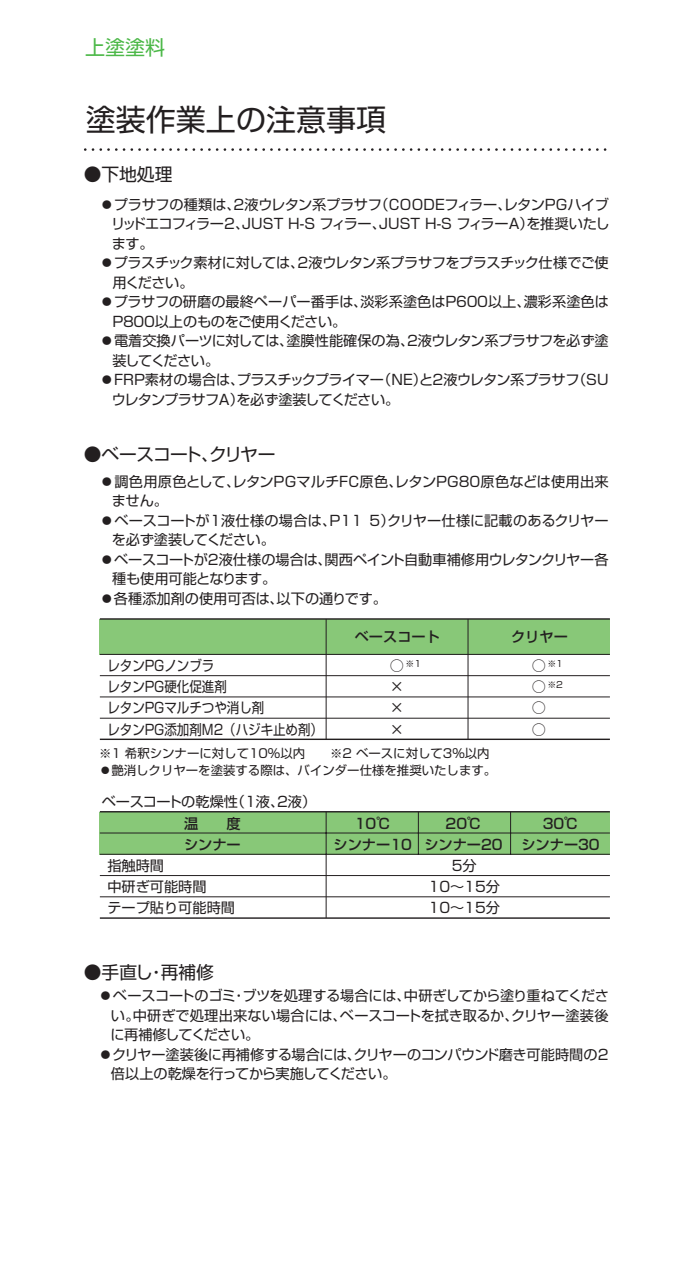
<style>
.page{position:relative;width:674px;height:1276px;background:#fff}
.page>*{position:absolute;margin:0;border:0;box-sizing:border-box;transform-origin:0 0}
.t1{font:30px "Shin Go Pr 6 Regular 90 pv RKSJ H";color:#231f20}
.t2{font:20px "Shin Go Pro Regular 90 pv RKSJ H";color:#4cb848}
.t3{font:17.75px "Shin Go Pr 6 Regular 90 pv RKSJ H";letter-spacing:-.01em;color:#231f20}
.t4{font:17.75px "Shin Go Pr 6 Regular 90 pv RKSJ H";letter-spacing:-.05em;color:#231f20}
.t5{font:14.25px/21.2px "Shin Go Pr 6 Regular 90 pv RKSJ H";letter-spacing:-.015em;color:#231f20}
.t6{font:14.25px/19.5px "Shin Go Pr 6 Regular 90 pv RKSJ H";letter-spacing:-.045em;color:#231f20}
.t7{font:14.25px/21.2px "Shin Go Pr 6 Regular 90 pv RKSJ H";letter-spacing:-.015em;color:#231f20;scale:.88 1}
.t8{font:14.25px/21.2px "Shin Go Pr 6 Medium 90 pv RKSJ H";color:#231f20;text-align:center}
.t9{font:14.25px/19.5px "Shin Go Pr 6 Regular 90 pv RKSJ H";letter-spacing:-.035em;color:#231f20}
.t10{font:14.25px/19.5px "Shin Go Pr 6 Regular 90 pv RKSJ H";letter-spacing:-.04em;color:#231f20}
.t11{font:12.5px "Shin Go Pr 6 Regular 90 pv RKSJ H";color:#231f20}
.t12{font:8.75px "Shin Go Pr 6 Regular 90 pv RKSJ H";color:#231f20}
</style>
<div class="page">
<hr style="left:673px;top:384px;width:1px;height:311px;background:#231f20">
<svg style="left:84px;top:148px;width:526px;height:771px"></svg>
<h2 class="t2" style="left:85px;top:31px;width:81px">上塗塗料</h2>
<h1 class="t1" style="left:86px;top:95px;width:301px">塗装作業上の注意事項</h1>
<p class="t3" style="left:84px;top:159px;width:90px">●下地処理</p>
<p class="t5" style="left:111px;top:194px;width:499px;line-height:19.5px;text-align:justify;text-indent:-11px">●プラサフの種類は、２液ウレタン系プラサフ（COODEフィラー、レタンPGハイブリッドエコフィラー2、JUST H-S フィラー、JUST H-S フィラーA）を推奨いたします。</p>
<p class="t9" style="left:112px;top:252px;width:497px;text-indent:-13px">●プラスチック素材に対しては、２液ウレタン系プラサフをプラスチック仕様でご使用ください。</p>
<p class="t5" style="left:111px;top:291px;width:499px;line-height:19.5px;text-indent:-11px">●プラサフの研磨の最終ペーパー番手は、淡彩系塗色はＰ６００以上、濃彩系塗色は<br>Ｐ８００以上のものをご使用ください。</p>
<p class="t5" style="left:112px;top:330px;width:497px;line-height:19.5px;text-indent:-12px">●電着交換パーツに対しては、塗膜性能確保の為、２液ウレタン系プラサフを必ず塗装してください。</p>
<p class="t6" style="left:112px;top:369px;width:499px;text-indent:-12px">●ＦＲＰ素材の場合は、プラスチックプライマー（NE）と２液ウレタン系プラサフ（ＳＵウレタンプラサフＡ）を必ず塗装してください。</p>
<p class="t4" style="left:84px;top:440px;width:193px">●ベースコート、クリヤー</p>
<p class="t10" style="left:112px;top:470px;width:498px;text-indent:-12px">●調色用原色として、レタンＰＧマルチＦＣ原色、レタンＰＧ８０原色などは使用出来ません。</p>
<p class="t5" style="left:112px;top:509px;width:498px;line-height:19.5px;text-indent:-12px">●ベースコートが1液仕様の場合は、Ｐ11 5）クリヤー仕様に記載のあるクリヤーを必ず塗装してください。</p>
<p class="t5" style="left:112px;top:548px;width:497px;line-height:19.5px;text-indent:-12px">●ベースコートが2液仕様の場合は、関西ペイント自動車補修用ウレタンクリヤー各種も使用可能となります。</p>
<p class="t5" style="left:100px;top:587px;width:288px">●各種添加剤の使用可否は、以下の通りです。</p>
<p class="t8" style="left:354px;top:625px;width:87px">ベースコート</p>
<p class="t8" style="left:511px;top:625px;width:58px">クリヤー</p>
<p class="t7" style="left:107px;top:653px;width:246px">レタンPGノンブラ<br>レタンPG硬化促進剤<br>レタンPGマルチつや消し剤<br>レタンPG添加剤M2（ハジキ止め剤）</p>
<p class="t5" style="left:390px;top:653px;width:16px;text-align:justify">○ × × ×</p>
<p class="t5" style="left:531px;top:653px;width:16px;text-align:justify">○ ○ ○ ○</p>
<p class="t12" style="left:405px;top:656px;width:17px">※1</p>
<p class="t12" style="left:547px;top:656px;width:17px">※1</p>
<p class="t12" style="left:547px;top:677px;width:17px">※2</p>
<p class="t11" style="left:99px;top:742px;width:392px">※1 希釈シンナーに対して10％以内　　※2 ベースに対して3％以内</p>
<p class="t11" style="left:99px;top:760px;width:398px">●艶消しクリヤーを塗装する際は、バインダー仕様を推奨いたします。</p>
<p class="t5" style="left:102px;top:789px;width:216px">ベースコートの乾燥性（1液、2液）</p>
<p class="t8" style="left:184px;top:812px;width:58px;text-align:left">温　　度シンナー</p>
<p class="t5" style="left:107px;top:853px;width:129px">指触時間<br>中研ぎ可能時間<br>テープ貼り可能時間</p>
<p class="t3" style="left:84px;top:957px;width:131px">●手直し・再補修</p>
<p class="t8" style="left:333px;top:812px;width:80px">10℃<br>シンナー10</p>
<p class="t8" style="left:424px;top:812px;width:80px">20℃<br>シンナー20</p>
<p class="t8" style="left:521px;top:812px;width:80px">30℃<br>シンナー30</p>
<p class="t5" style="left:428px;top:853px;width:73px;text-align:center">5分<br>10～15分<br>10～15分</p>
<p class="t5" style="left:110px;top:985px;width:499px;line-height:19.5px;text-align:justify;text-indent:-12px">●ベースコートのゴミ・ブツを処理する場合には、中研ぎしてから塗り重ねてください。中研ぎで処理出来ない場合には、ベースコートを拭き取るか、クリヤー塗装後に再補修してください。</p>
<p class="t5" style="left:111px;top:1043px;width:499px;line-height:19.5px;text-indent:-12px">●クリヤー塗装後に再補修する場合には、クリヤーのコンパウンド磨き可能時間の2倍以上の乾燥を行ってから実施してください。</p>
</div>
